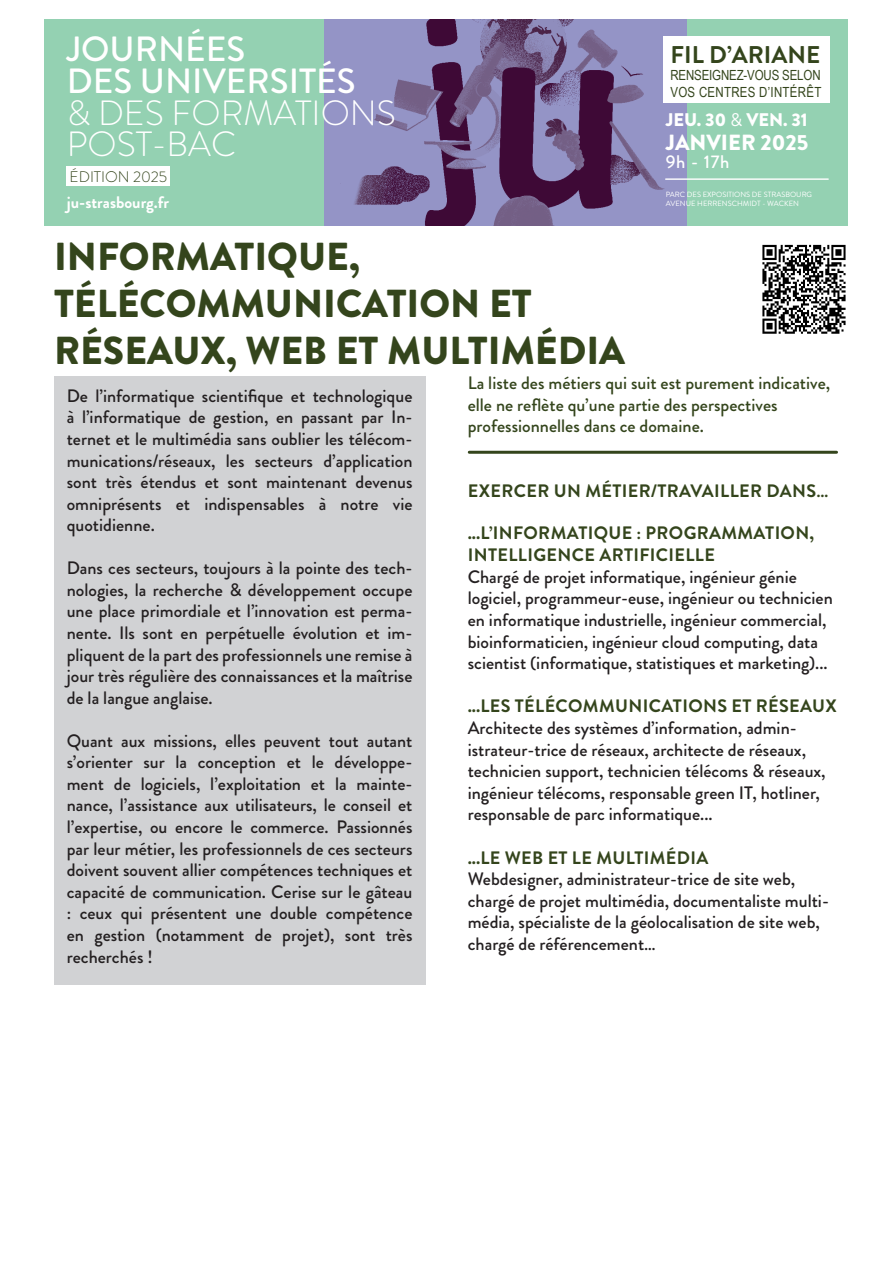
<style>
.page{position:relative;width:893px;height:1263px;background:#fff}
.page>*{position:absolute;margin:0;border:0;box-sizing:border-box;transform-origin:0 0}
._2024_TITRE_FICHE{font:900 39px "Brandon Grotesque";color:#34451c}
.t1{font:500 34.95px/31.7px "Brandon Grotesque";color:#fff}
.t2{font:300 34.95px/31.7px "Brandon Grotesque";color:#fff}
.t3{font:700 24.15px "Brandon Grotesque";color:#34451c}
.t4{font:900 21.9px "Brandon Grotesque";color:#fff}
.t5{font:900 18.3px "Brandon Grotesque";color:#fff}
.t6{font:500 18.3px "Brandon Grotesque";color:#fff}
._2024_Intro_fond_gris{font:500 18px/21.6px "Brandon Grotesque";color:#231f20;text-align:justify}
._2024_DESCRIPTIF{font:500 18px/21.6px "Brandon Grotesque";color:#231f20}
._2024_CHAPO{font:500 18px/21.6px "Brandon Grotesque";color:#34451c}
._2024_TITRE_1{font:700 18px/21.6px "Brandon Grotesque";letter-spacing:.02em;color:#34451c}
._2024_DESCRIPTIF-2{font:700 18px "Brandon Grotesque";letter-spacing:.02em;color:#34451c}
.t7{font:700 16.65px "Brandon Grotesque";color:#fff}
.t8{font:300 15.3px "Brandon Grotesque";color:#34451c}
.t9{font:13.95px/16.8px "Arial Narrow";letter-spacing:-.01em;color:#34451c}
.t10{font:7.5px "Brandon Grotesque";color:#fff}
.s1{font-weight:400}
</style>
<div class="page">
<div style="left:45px;top:19px;width:803px;height:206px;background:#94d1b2"></div>
<img style="left:324px;top:19px;width:363px;height:206px">
<div style="left:67px;top:166px;width:103px;height:20px;background:#fff"></div>
<div style="left:664px;top:36px;width:166px;height:67px;background:#fff"></div>
<hr style="left:666px;top:178px;width:162px;height:2px;background:#fff">
<hr style="left:469px;top:451px;width:367px;height:3px;background:#34451c">
<div style="left:54px;top:376px;width:371px;height:608px;background:#d1d2d4"></div>
<svg style="left:762px;top:244px;width:84px;height:90px"></svg>
<p class="t1" style="left:67px;top:34px;width:290px">JOURNÉES<br>DES UNIVERSITÉS</p>
<p class="t2" style="left:67px;top:97px;width:331px">&amp; DES FORMATIONS<br>POST-BAC</p>
<p class="t7" style="left:67px;top:190px;width:104px">ju-strasbourg.fr</p>
<p class="t8" style="left:70px;top:166px;width:99px">ÉDITION 2025</p>
<p class="t3" style="left:670px;top:38px;width:152px">FIL D’ARIANE</p>
<p class="t9" style="left:670px;top:66px;width:152px">RENSEIGNEZ-VOUS SELON<br>VOS CENTRES D’INTÉRÊT</p>
<p class="t5" style="left:666px;top:107px;width:144px">JEU. 30 <span class="s1">&amp;</span> VEN. 31</p>
<p class="t4" style="left:666px;top:127px;width:144px">JANVIER 2025</p>
<p class="t6" style="left:666px;top:149px;width:65px">9h - 17h</p>
<p class="t10" style="left:666px;top:189px;width:148px">PARC DES EXPOSITIONS DE STRASBOURG</p>
<p class="t10" style="left:666px;top:198px;width:135px">AVENUE HERRENSCHMIDT - WACKEN</p>
<p class="_2024_TITRE_FICHE" style="left:54px;top:229px;width:307px">INFORMATIQUE,</p>
<p class="_2024_TITRE_FICHE" style="left:54px;top:276px;width:479px">TÉLÉCOMMUNICATION ET</p>
<p class="_2024_TITRE_FICHE" style="left:54px;top:322px;width:573px">RÉSEAUX, WEB ET MULTIMÉDIA</p>
<p class="_2024_Intro_fond_gris" style="left:67px;top:385px;width:347px">De l’informatique scientifique et technologique à l’informatique de gestion, en passant par In&shy;ternet et le multimédia sans oublier les télécom&shy;munications/réseaux, les secteurs d’application sont très étendus et sont maintenant devenus omniprésents et indispensables à notre vie quotidienne.</p>
<p class="_2024_Intro_fond_gris" style="left:67px;top:557px;width:347px">Dans ces secteurs, toujours à la pointe des tech&shy;nologies, la recherche &amp; développement occupe une place primordiale et l’innovation est perma&shy;nente. Ils sont en perpétuelle évolution et im&shy;pliquent de la part des professionnels une remise à jour très régulière des connaissances et la maîtrise de la langue anglaise.</p>
<p class="_2024_Intro_fond_gris" style="left:67px;top:730px;width:347px">Quant aux missions, elles peuvent tout autant s’orienter sur la conception et le développe&shy;ment de logiciels, l’exploitation et la mainte&shy;nance, l’assistance aux utilisateurs, le conseil et l’expertise, ou encore le commerce. Passionnés par leur métier, les professionnels de ces secteurs doivent souvent allier compétences techniques et capacité de communication. Cerise sur le gâteau : ceux qui présentent une double compétence en gestion (notamment de projet), sont très recherchés !</p>
<p class="_2024_CHAPO" style="left:468px;top:372px;width:364px">La liste des métiers qui suit est purement indicative, elle ne reflète qu’une partie des perspectives professionnelles dans ce domaine.</p>
<p class="_2024_TITRE_1" style="left:468px;top:480px;width:362px">EXERCER UN MÉTIER/TRAVAILLER DANS…</p>
<p class="_2024_TITRE_1" style="left:468px;top:523px;width:348px">...L’INFORMATIQUE : PROGRAMMATION,<br>INTELLIGENCE ARTIFICIELLE</p>
<p class="_2024_DESCRIPTIF" style="left:468px;top:566px;width:367px">Chargé de projet informatique, ingénieur génie logiciel, programmeur-euse, ingénieur ou technicien en informatique industrielle, ingénieur commercial, bioinformaticien, ingénieur cloud computing, data scientist (informatique, statistiques et marketing)...</p>
<p class="_2024_DESCRIPTIF-2" style="left:468px;top:693px;width:371px">...LES TÉLÉCOMMUNICATIONS ET RÉSEAUX</p>
<p class="_2024_DESCRIPTIF" style="left:468px;top:717px;width:359px">Architecte des systèmes d’information, admin&shy;istrateur-trice de réseaux, architecte de réseaux, technicien support, technicien télécoms &amp; réseaux, ingénieur télécoms, responsable green IT, hotliner, responsable de parc informatique...</p>
<p class="_2024_DESCRIPTIF-2" style="left:468px;top:845px;width:242px">...LE WEB ET LE MULTIMÉDIA</p>
<p class="_2024_DESCRIPTIF" style="left:468px;top:868px;width:363px">Webdesigner, administrateur-trice de site web, chargé de projet multimédia, documentaliste multi&shy;média, spécialiste de la géolocalisation de site web, chargé de référencement…</p>
</div>
